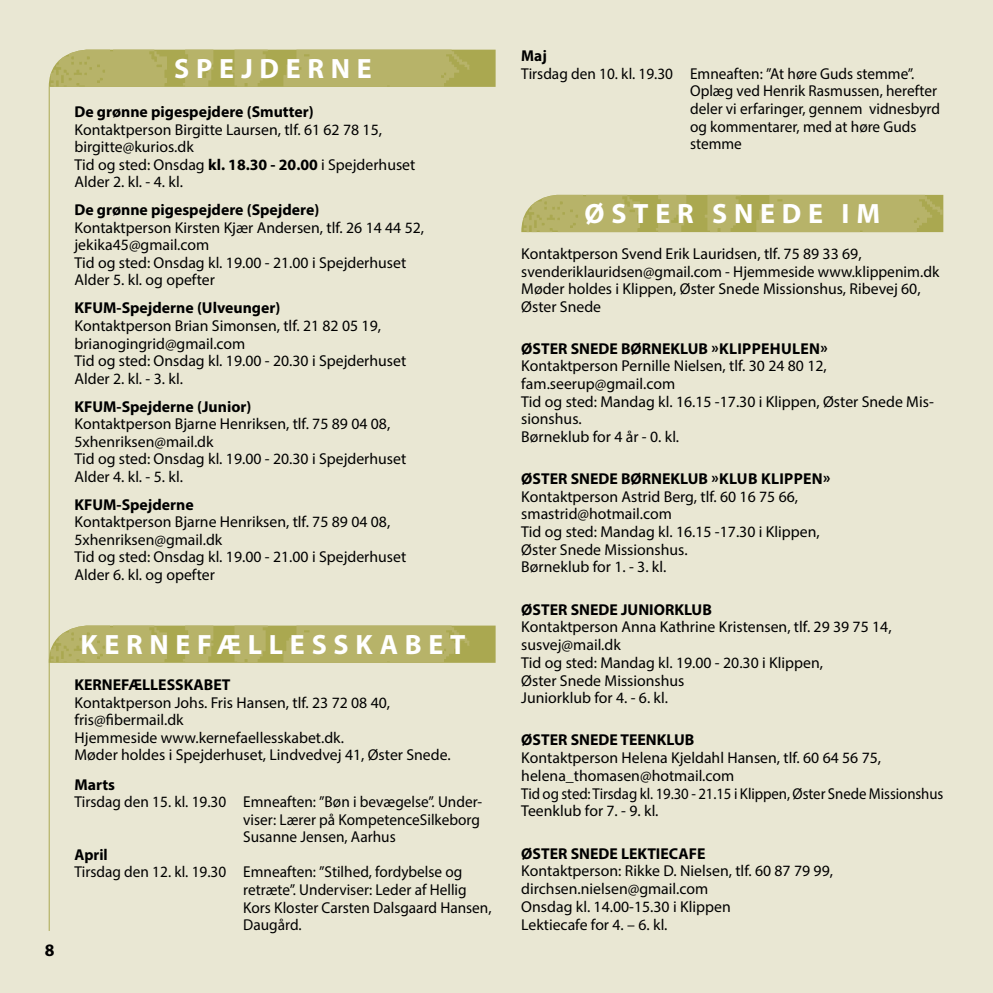
<style>
.page{position:relative;width:993px;height:993px;background:#fff}
.page>*{position:absolute;margin:0;border:0;box-sizing:border-box;transform-origin:0 0}
.t1{font:700 28px "Myriad Pro";letter-spacing:.24em;color:#fff}
.t2{font:700 17.5px "Myriad Pro";color:#000}
.t3{font:15.75px/17.5px "Myriad Pro";color:#000}
.t4{font:700 15.75px "Myriad Pro";color:#000}
.s1{font-weight:700}
</style>
<div class="page">
<hr style="left:992px;top:0;width:1px;height:992px;background:#e9e7d3">
<div style="left:0;top:0;width:992px;height:992px;background:#e9e7d3"></div>
<img style="left:50px;top:625px;width:445px;height:37px">
<img style="left:49px;top:50px;width:446px;height:37px">
<hr style="left:49px;top:87px;width:1px;height:843px;background:#aaa850">
<img style="left:521px;top:195px;width:422px;height:37px">
<h1 class="t1" style="left:174px;top:50px;width:199px">SPEJDERNE</h1>
<p class="t4" style="left:74px;top:102px;width:241px">De grønne pigespejdere (Smutter)</p>
<p class="t3" style="left:74px;top:120px;width:342px">Kontaktperson Birgitte Laursen, tlf. 61 62 78 15, birgitte@kurios.dk<br>Tid og sted: Onsdag <span class="s1">kl. 18.30 - 20.00</span> i Spejderhuset Alder 2. kl. - 4. kl.</p>
<p class="t4" style="left:74px;top:200px;width:246px">De grønne pigespejdere (Spejdere)</p>
<p class="t3" style="left:74px;top:218px;width:351px">Kontaktperson Kirsten Kjær Andersen, tlf. 26 14 44 52, jekika45@gmail.com<br>Tid og sted: Onsdag kl. 19.00 - 21.00 i Spejderhuset Alder 5. kl. og opefter</p>
<p class="t4" style="left:74px;top:298px;width:207px">KFUM-Spejderne (Ulveunger)</p>
<p class="t3" style="left:74px;top:316px;width:333px">Kontaktperson Brian Simonsen, tlf. 21 82 05 19, brianogingrid@gmail.com<br>Tid og sted: Onsdag kl. 19.00 - 20.30 i Spejderhuset Alder 2. kl. - 3. kl.</p>
<p class="t4" style="left:74px;top:396px;width:178px">KFUM-Spejderne (Junior)</p>
<p class="t3" style="left:74px;top:414px;width:333px">Kontaktperson Bjarne Henriksen, tlf. 75 89 04 08, 5xhenriksen@mail.dk<br>Tid og sted: Onsdag kl. 19.00 - 20.30 i Spejderhuset Alder 4. kl. - 5. kl.</p>
<p class="t4" style="left:74px;top:494px;width:121px">KFUM-Spejderne</p>
<p class="t3" style="left:74px;top:512px;width:333px">Kontaktperson Bjarne Henriksen, tlf. 75 89 04 08, 5xhenriksen@gmail.dk<br>Tid og sted: Onsdag kl. 19.00 - 21.00 i Spejderhuset Alder 6. kl. og opefter</p>
<p class="t2" style="left:45px;top:938px;width:11px">8</p>
<h1 class="t1" style="left:80px;top:626px;width:386px">KERNEFÆLLESSKABET</h1>
<p class="t4" style="left:74px;top:674px;width:157px">KERNEFÆLLESSKABET</p>
<p class="t3" style="left:74px;top:693px;width:377px">Kontaktperson Johs. Fris Hansen, tlf. 23 72 08 40, fris@fibermail.dk<br>Hjemmeside www.kernefaellesskabet.dk.<br>Møder holdes i Spejderhuset, Lindvedvej 41, Øster Snede.</p>
<p class="t4" style="left:74px;top:774px;width:42px">Marts</p>
<p class="t3" style="left:243px;top:792px;width:240px;text-indent:-169px">Tirsdag den 15. kl. 19.30 Emneaften: ”Bøn i bevægelse”. Under&shy;viser: Lærer på KompetenceSilkeborg<br>Susanne Jensen, Aarhus</p>
<p class="t4" style="left:74px;top:844px;width:35px">April</p>
<p class="t3" style="left:243px;top:862px;width:250px;text-indent:-169px">Tirsdag den 12. kl. 19.30 Emneaften: ”Stilhed, fordybelse og retræte”. Underviser: Leder af Hellig Kors Kloster Carsten Dalsgaard Hansen, Daugård.</p>
<p class="t4" style="left:521px;top:46px;width:27px">Maj</p>
<p class="t3" style="left:690px;top:65px;width:251px;text-indent:-169px">Tirsdag den 10. kl. 19.30 Emneaften: ”At høre Guds stemme”.<br>Oplæg ved Henrik Rasmussen, herefter deler vi erfaringer, gennem vidnesbyrd og kommentarer, med at høre Guds stemme</p>
<h1 class="t1" style="left:584px;top:195px;width:297px">ØSTER SNEDE IM</h1>
<p class="t3" style="left:521px;top:245px;width:419px">Kontaktperson Svend Erik Lauridsen, tlf. 75 89 33 69, svenderiklauridsen@gmail.com - Hjemmeside www.klippenim.dk Møder holdes i Klippen, Øster Snede Missionshus, Ribevej 60, Øster Snede</p>
<p class="t4" style="left:521px;top:338px;width:308px">ØSTER SNEDE BØRNEKLUB »KLIPPEHULEN»</p>
<p class="t3" style="left:521px;top:357px;width:414px">Kontaktperson Pernille Nielsen, tlf. 30 24 80 12, fam.seerup@gmail.com<br>Tid og sted: Mandag kl. 16.15 -17.30 i Klippen, Øster Snede Mis&shy;sionshus.<br>Børneklub for 4 år - 0. kl.</p>
<p class="t4" style="left:521px;top:468px;width:310px">ØSTER SNEDE BØRNEKLUB »KLUB KLIPPEN»</p>
<p class="t3" style="left:521px;top:487px;width:300px">Kontaktperson Astrid Berg, tlf. 60 16 75 66, smastrid@hotmail.com<br>Tid og sted: Mandag kl. 16.15 -17.30 i Klippen,<br>Øster Snede Missionshus.<br>Børneklub for 1. - 3. kl.</p>
<p class="t4" style="left:521px;top:599px;width:192px">ØSTER SNEDE JUNIORKLUB</p>
<p class="t3" style="left:521px;top:617px;width:371px">Kontaktperson Anna Kathrine Kristensen, tlf. 29 39 75 14, susvej@mail.dk<br>Tid og sted: Mandag kl. 19.00 - 20.30 i Klippen,<br>Øster Snede Missionshus<br>Juniorklub for 4. - 6. kl.</p>
<p class="t4" style="left:521px;top:729px;width:174px">ØSTER SNEDE TEENKLUB</p>
<p class="t3" style="left:521px;top:748px;width:423px">Kontaktperson Helena Kjeldahl Hansen, tlf. 60 64 56 75, helena_thomasen@hotmail.com<br>Tid og sted: Tirsdag kl. 19.30 - 21.15 i Klippen, Øster Snede Missionshus Teenklub for 7. - 9. kl.</p>
<p class="t4" style="left:521px;top:842px;width:186px">ØSTER SNEDE LEKTIECAFE</p>
<p class="t3" style="left:521px;top:861px;width:313px">Kontaktperson: Rikke D. Nielsen, tlf. 60 87 79 99, dirchsen.nielsen@gmail.com<br>Onsdag kl. 14.00-15.30 i Klippen<br>Lektiecafe for 4. – 6. kl.</p>
</div>
